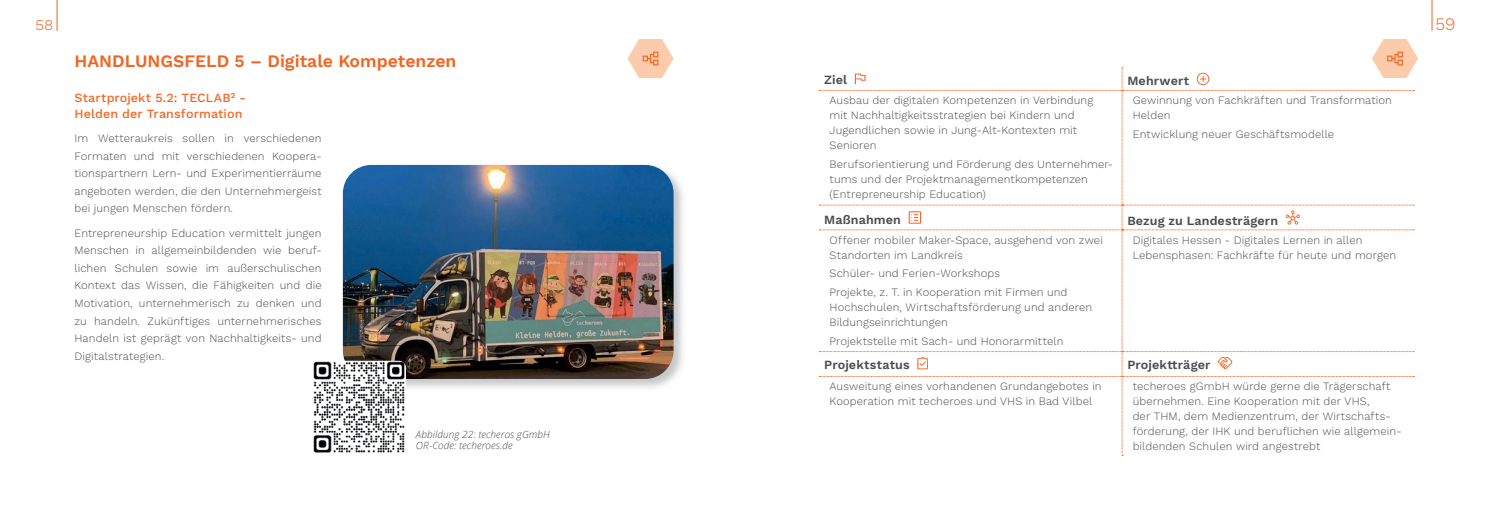
<style>
.page{position:relative;width:1489px;height:525px;background:#fff}
.page>*{position:absolute;margin:0;border:0;box-sizing:border-box;transform-origin:0 0}
.t1{font:600 17.5px "Work Sans";color:#f36421}
.t2{font:300 17.5px "Work Sans";color:#f36421}
.t3{font:600 12.5px "Work Sans";letter-spacing:.01em;color:#4b4c4d}
.t4{font:500 12.5px/15.6px "Work Sans";letter-spacing:.005em;color:#f36421}
.t5{font:300 11.25px/15px "Work Sans";letter-spacing:.01em;color:#4b4c4d}
.t6{font:italic 300 10px/11.2px "Open Sans";letter-spacing:.01em;color:#4b4c4d}
</style>
<div class="page">
<hr style="left:57px;top:0;width:1px;height:31px;background:#f36421">
<hr style="left:1431px;top:0;width:1px;height:31px;background:#f36421">
<svg style="left:627px;top:39px;width:46px;height:39px"></svg>
<svg style="left:819px;top:39px;width:598px;height:417px"></svg>
<img style="left:342px;top:164px;width:341px;height:224px">
<img style="left:343px;top:165px;width:330px;height:214px">
<img style="left:313px;top:360px;width:93px;height:93px">
<h1 class="t2" style="left:35px;top:14px;width:20px">58</h1>
<h1 class="t2" style="left:1435px;top:14px;width:22px">59</h1>
<h1 class="t1" style="left:74px;top:50px;width:383px">HANDLUNGSFELD 5 – Digitale Kompetenzen</h1>
<p class="t4" style="left:74px;top:90px;width:173px">Startprojekt 5.2: TECLAB² -<br>Helden der Transformation</p>
<p class="t5" style="left:74px;top:130px;width:249px;line-height:17.5px;text-align:justify">Im Wetteraukreis sollen in verschiedenen Formaten und mit verschiedenen Koopera&shy;tionspartnern Lern- und Experimentierräume angeboten werden, die den Unternehmergeist bei jungen Menschen fördern.</p>
<p class="t5" style="left:74px;top:225px;width:249px;line-height:17.5px;text-align:justify">Entrepreneurship Education vermittelt jungen Menschen in allgemeinbildenden wie beruf&shy;lichen Schulen sowie im außerschulischen Kontext das Wissen, die Fähigkeiten und die Motivation, unternehmerisch zu denken und zu handeln. Zukünftiges unternehmerisches Handeln ist geprägt von Nachhaltigkeits- und Digitalstrategien.</p>
<p class="t3" style="left:824px;top:73px;width:24px">Ziel</p>
<p class="t3" style="left:1127px;top:73px;width:63px">Mehrwert</p>
<p class="t5" style="left:829px;top:93px;width:265px">Ausbau der digitalen Kompetenzen in Verbindung mit Nachhaltigkeitsstrategien bei Kindern und Jugendlichen sowie in Jung-Alt-Kontexten mit Senioren</p>
<p class="t5" style="left:829px;top:157px;width:285px">Berufsorientierung und Förderung des Unternehmer&shy;tums und der Projektmanagementkompetenzen (Entrepreneurship Education)</p>
<p class="t5" style="left:1132px;top:93px;width:261px">Gewinnung von Fachkräften und Transformation<br>Helden</p>
<p class="t5" style="left:1132px;top:127px;width:203px">Entwicklung neuer Geschäftsmodelle</p>
<p class="t3" style="left:824px;top:212px;width:78px">Maßnahmen</p>
<p class="t3" style="left:1127px;top:213px;width:152px">Bezug zu Landesträgern</p>
<p class="t5" style="left:829px;top:233px;width:275px">Offener mobiler Maker-Space, ausgehend von zwei<br>Standorten im Landkreis</p>
<p class="t5" style="left:829px;top:264px;width:239px;line-height:18.5px">Schüler- und Ferien-Workshops<br>Projekte, z. T. in Kooperation mit Firmen und</p>
<p class="t5" style="left:829px;top:300px;width:264px">Hochschulen, Wirtschaftsförderung und anderen<br>Bildungseinrichtungen</p>
<p class="t5" style="left:829px;top:333px;width:235px">Projektstelle mit Sach- und Honorarmitteln</p>
<p class="t5" style="left:1132px;top:233px;width:265px">Digitales Hessen - Digitales Lernen in allen<br>Lebensphasen: Fachkräfte für heute und morgen</p>
<p class="t3" style="left:824px;top:357px;width:87px">Projektstatus</p>
<p class="t3" style="left:1127px;top:357px;width:85px">Projektträger</p>
<p class="t5" style="left:829px;top:379px;width:273px">Ausweitung eines vorhandenen Grundangebotes in<br>Kooperation mit techeroes und VHS in Bad Vilbel</p>
<p class="t5" style="left:1132px;top:379px;width:270px">techeroes gGmbH würde gerne die Trägerschaft übernehmen. Eine Kooperation mit der VHS,<br>der THM, dem Medienzentrum, der Wirtschafts&shy;förderung, der IHK und beruflichen wie allgemein&shy;bildenden Schulen wird angestrebt</p>
<p class="t6" style="left:416px;top:428px;width:135px">Abbildung 22: techeros gGmbH<br>OR-Code: techeroes.de</p>
</div>
